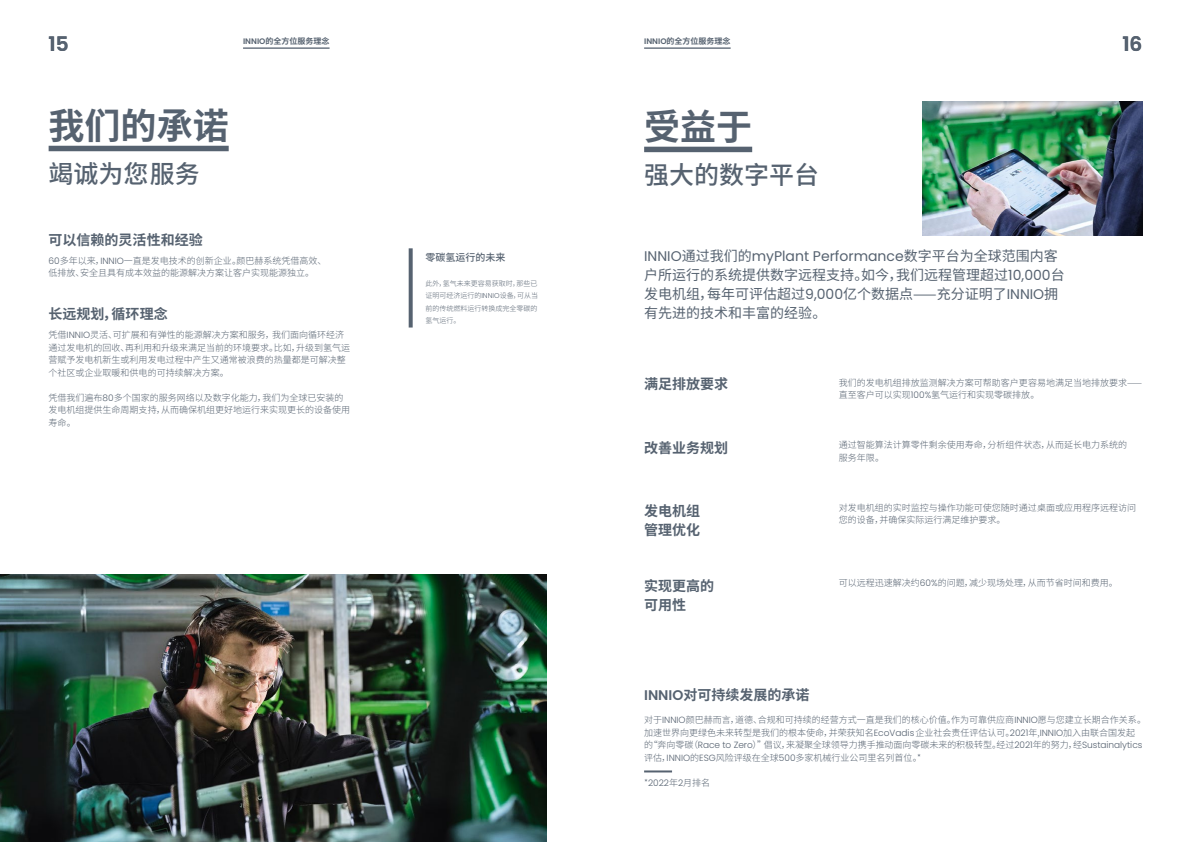
<style>
.page{position:relative;width:1191px;height:842px;background:#fff}
.page>*{position:absolute;margin:0;border:0;box-sizing:border-box;transform-origin:0 0}
.t1{font:700 36px "Source Han Sans CN";color:#566270}
.t2{font:500 25px "Source Han Sans CN";color:#566270}
.t3{font:600 20px "Poppins";color:#566270}
.t4{font:14px/19px "Source Han Sans CN";color:#566270}
.t5{font:700 14px "Source Han Sans CN";color:#566270}
.t6{font:14px "Poppins";color:#566270}
.t7{font:500 10px "Source Han Sans CN";color:#566270}
.t8{font:300 9px/12.5px "Source Han Sans CN";color:#566270}
.t9{font:700 8px "Source Han Sans CN";color:#566270}
.t10{font:300 7px/12.5px "Source Han Sans CN";color:#566270;text-align:justify}
.s1{font-family:"Poppins";font-weight:600}
.s2{font-family:"Poppins"}
.s3{font-family:"Source Han Sans CN"}
</style>
<div class="page">
<svg style="left:409px;top:248px;width:4px;height:79px"></svg>
<img style="left:0;top:574px;width:547px;height:268px">
<div style="left:49px;top:146px;width:180px;height:5px;background:#566270"></div>
<hr style="left:644px;top:47px;width:86px;height:2px;background:#566270">
<hr style="left:243px;top:47px;width:86px;height:2px;background:#566270">
<div style="left:644px;top:147px;width:108px;height:5px;background:#566270"></div>
<img style="left:923px;top:101px;width:219px;height:135px">
<hr style="left:644px;top:770px;width:28px;height:2px;background:#566270">
<h3 class="t3" style="left:49px;top:32px;width:22px">15</h3>
<h3 class="t3" style="left:1122px;top:32px;width:22px">16</h3>
<p class="t9" style="left:243px;top:37px;width:88px"><span class="s1">INNIO</span>的全方位服务理念</p>
<p class="t9" style="left:644px;top:37px;width:88px"><span class="s1">INNIO</span>的全方位服务理念</p>
<h1 class="t1" style="left:49px;top:106px;width:182px">我们的承诺</h1>
<h2 class="t2" style="left:49px;top:160px;width:152px">竭诚为您服务</h2>
<h3 class="t5" style="left:49px;top:232px;width:155px">可以信赖的灵活性和经验</h3>
<p class="t8" style="left:49px;top:254px;width:279px"><span class="s2">60</span>多年以来，<span class="s2">INNIO</span>一直是发电技术的创新企业。颜巴赫系统凭借高效、低排放、安全且具有成本效益的能源解决方案让客户实现能源独立。</p>
<h3 class="t5" style="left:49px;top:306px;width:120px">长远规划，循环理念</h3>
<p class="t8" style="left:49px;top:329px;width:303px">凭借<span class="s2">INNIO</span>灵活、可扩展和有弹性的能源解决方案和服务，我们面向循环经济通过发电机的回收、再利用和升级来满足当前的环境要求。比如，升级到氢气运营赋予发电机新生或利用发电过程中产生又通常被浪费的热量都是可解决整个社区或企业取暖和供电的可持续解决方案。</p>
<p class="t8" style="left:49px;top:391px;width:303px">凭借我们遍布<span class="s2">80</span>多个国家的服务网络以及数字化能力，我们为全球已安装的发电机组提供生命周期支持，从而确保机组更好地运行来实现更长的设备使用寿命。</p>
<p class="t7" style="left:425px;top:252px;width:81px">零碳氢运行的未来</p>
<p class="t10" style="left:425px;top:277px;width:114px">此外，氢气未来更容易获取时，那些已证明可经济运行的<span class="s2">INNIO</span>设备，可从当前的传统燃料运行转换成完全零碳的氢气运行。</p>
<h1 class="t1" style="left:644px;top:107px;width:109px">受益于</h1>
<h2 class="t2" style="left:644px;top:161px;width:176px">强大的数字平台</h2>
<h3 class="t6" style="left:644px;top:248px;width:415px">INNIO<span class="s3">通过我们的</span>myPlant Performance<span class="s3">数字平台为全球范围内客</span></h3>
<h3 class="t4" style="left:644px;top:265px;width:422px">户所运行的系统提供数字远程支持。如今，我们远程管理超过<span class="s2">10,000</span>台发电机组，每年可评估超过<span class="s2">9,000</span>亿个数据点——充分证明了<span class="s2">INNIO</span>拥有先进的技术和丰富的经验。</h3>
<h3 class="t5" style="left:644px;top:376px;width:85px">满足排放要求</h3>
<p class="t8" style="left:839px;top:376px;width:304px">我们的发电机组排放监测解决方案可帮助客户更容易地满足当地排放要求——直至客户可以实现<span class="s2">100%</span>氢气运行和实现零碳排放。</p>
<h3 class="t5" style="left:644px;top:440px;width:85px">改善业务规划</h3>
<p class="t8" style="left:839px;top:439px;width:289px">通过智能算法计算零件剩余使用寿命，分析组件状态，从而延长电力系统的服务年限。</p>
<h3 class="t5" style="left:644px;top:503px;width:57px">发电机组</h3>
<h3 class="t5" style="left:644px;top:522px;width:57px">管理优化</h3>
<p class="t8" style="left:839px;top:501px;width:298px">对发电机组的实时监控与操作功能可使您随时通过桌面或应用程序远程访问</p>
<p class="t8" style="left:839px;top:514px;width:168px">您的设备，并确保实际运行满足维护要求。</p>
<h3 class="t5" style="left:644px;top:578px;width:71px">实现更高的</h3>
<p class="t8" style="left:839px;top:576px;width:280px">可以远程迅速解决约<span class="s2">60%</span>的问题，减少现场处理，从而节省时间和费用。</p>
<h3 class="t5" style="left:644px;top:597px;width:43px">可用性</h3>
<h3 class="t5" style="left:644px;top:687px;width:167px"><span class="s1">INNIO</span>对可持续发展的承诺</h3>
<p class="t8" style="left:644px;top:714px;width:503px">对于<span class="s2">INNIO</span>颜巴赫而言，道德、合规和可持续的经营方式一直是我们的核心价值。作为可靠供应商<span class="s2">INNIO</span>愿与您建立长期合作关系。加速世界向更绿色未来转型是我们的根本使命，并荣获知名<span class="s2">EcoVadis</span>企业社会责任评估认可。<span class="s2">2021</span>年,<span class="s2">INNIO</span>加入由联合国发起的“奔向零碳（<span class="s2">Race to Zero</span>）”倡议，来凝聚全球领导力携手推动面向零碳未来的积极转型。经过<span class="s2">2021</span>年的努力，经<span class="s2">Sustainalytics</span>评估，<span class="s2">INNIO</span>的<span class="s2">ESG</span>风险评级在全球<span class="s2">500</span>多家机械行业公司里名列首位。*</p>
<p class="t8" style="left:644px;top:776px;width:68px">*<span class="s2">2022</span>年<span class="s2">2</span>月排名</p>
</div>
